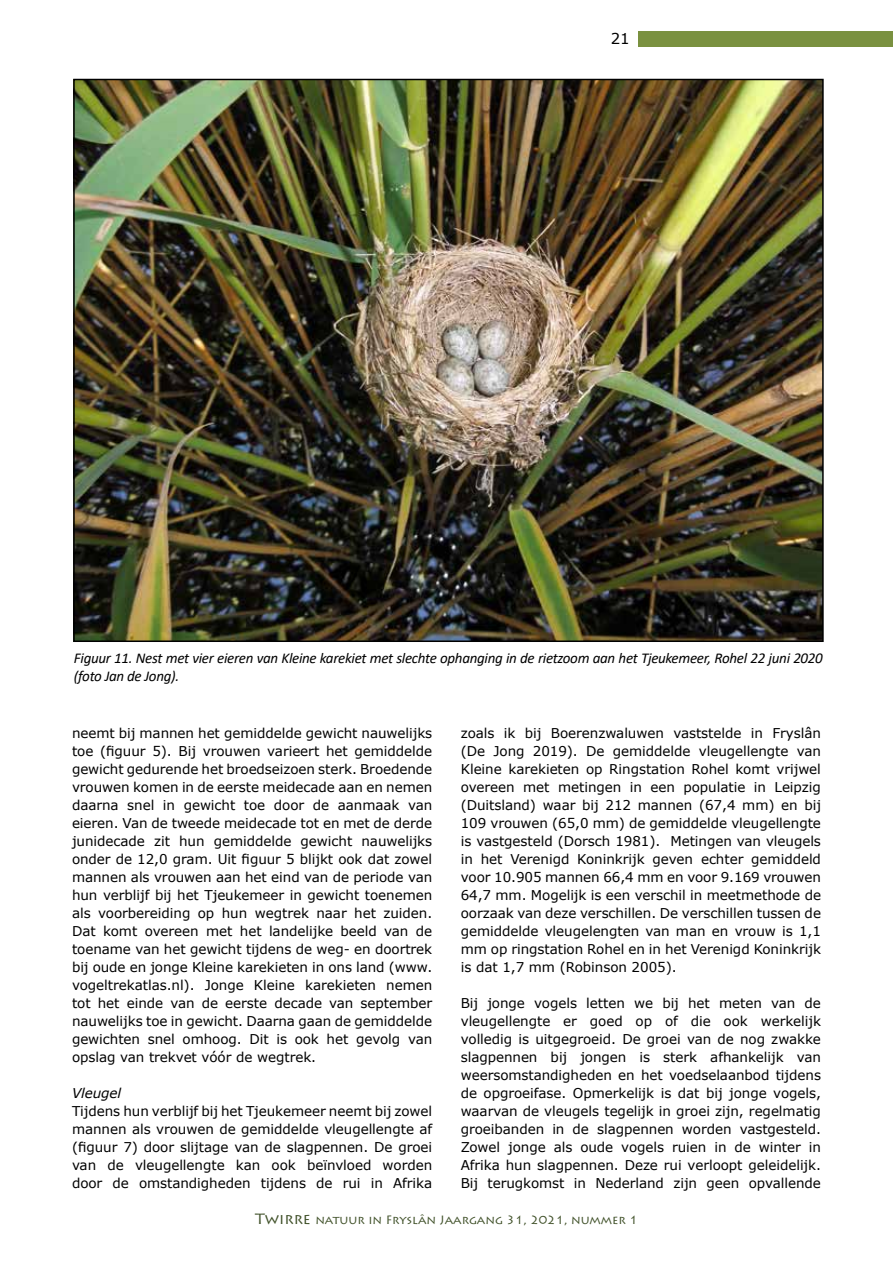
<style>
.page{position:relative;width:893px;height:1263px;background:#fff}
.page>*{position:absolute;margin:0;border:0;box-sizing:border-box;transform-origin:0 0}
.t1{font:italic 15px/18px "Calibri";letter-spacing:-.02em;color:#000}
.t2{font:15px "Verdana";color:#000}
.t3{font:13.5px/18px "Verdana";letter-spacing:-.005em;color:#000;text-align:justify}
.t4{font:italic 13.5px "Verdana";letter-spacing:-.005em;color:#000}
.t5{font:12px "Lithos Pro";color:#405129}
.s1{font-size:15px}
</style>
<div class="page">
<div style="left:638px;top:31px;width:255px;height:16px;background:#7a9140"></div>
<img style="left:76px;top:82px;width:745px;height:557px">
<p class="t2" style="left:611px;top:28px;width:21px">21</p>
<p class="t1" style="left:74px;top:648px;width:750px">Figuur 11. Nest met vier eieren van Kleine karekiet met slechte ophanging in de rietzoom aan het Tjeukemeer, Rohel 22 juni 2020 (foto Jan de Jong).</p>
<p class="t3" style="left:72px;top:724px;width:362px">neemt bij mannen het gemiddelde gewicht nauwelijks toe (figuur 5). Bij vrouwen varieert het gemiddelde gewicht gedurende het broedseizoen sterk. Broedende vrouwen komen in de eerste meidecade aan en nemen daarna snel in gewicht toe door de aanmaak van eieren. Van de tweede meidecade tot en met de derde junidecade zit hun gemiddelde gewicht nauwelijks onder de 12,0 gram. Uit figuur 5 blijkt ook dat zowel mannen als vrouwen aan het eind van de periode van hun verblijf bij het Tjeukemeer in gewicht toenemen als voorbereiding op hun wegtrek naar het zuiden.<br>Dat komt overeen met het landelijke beeld van de toename van het gewicht tijdens de weg- en doortrek bij oude en jonge Kleine karekieten in ons land (www. vogeltrekatlas.nl). Jonge Kleine karekieten nemen tot het einde van de eerste decade van september nauwelijks toe in gewicht. Daarna gaan de gemiddelde gewichten snel omhoog. Dit is ook het gevolg van opslag van trekvet vóór de wegtrek.</p>
<p class="t4" style="left:72px;top:1084px;width:51px">Vleugel</p>
<p class="t3" style="left:72px;top:1102px;width:362px">Tijdens hun verblijf bij het Tjeukemeer neemt bij zowel mannen als vrouwen de gemiddelde vleugellengte af (figuur 7) door slijtage van de slagpennen. De groei van de vleugellengte kan ook beïnvloed worden door de omstandigheden tijdens de rui in Afrika</p>
<p class="t3" style="left:461px;top:724px;width:362px">zoals ik bij Boerenzwaluwen vaststelde in Fryslân (De Jong 2019). De gemiddelde vleugellengte van Kleine karekieten op Ringstation Rohel komt vrijwel overeen met metingen in een populatie in Leipzig (Duitsland) waar bij 212 mannen (67,4 mm) en bij 109 vrouwen (65,0 mm) de gemiddelde vleugellengte is vastgesteld (Dorsch 1981). Metingen van vleugels in het Verenigd Koninkrijk geven echter gemiddeld voor 10.905 mannen 66,4 mm en voor 9.169 vrouwen 64,7 mm. Mogelijk is een verschil in meetmethode de oorzaak van deze verschillen. De verschillen tussen de gemiddelde vleugelengten van man en vrouw is 1,1 mm op ringstation Rohel en in het Verenigd Koninkrijk is dat 1,7 mm (Robinson 2005).</p>
<p class="t3" style="left:461px;top:994px;width:362px">Bij jonge vogels letten we bij het meten van de vleugellengte er goed op of die ook werkelijk volledig is uitgegroeid. De groei van de nog zwakke slagpennen bij jongen is sterk afhankelijk van weersomstandigheden en het voedselaanbod tijdens de opgroeifase. Opmerkelijk is dat bij jonge vogels, waarvan de vleugels tegelijk in groei zijn, regelmatig groeibanden in de slagpennen worden vastgesteld.<br>Zowel jonge als oude vogels ruien in de winter in Afrika hun slagpennen. Deze rui verloopt geleidelijk.<br>Bij terugkomst in Nederland zijn geen opvallende</p>
<p class="t5" style="left:255px;top:1212px;width:384px"><span class="s1">Twirre</span> natuur in Fryslân Jaargang 31, 2021, nummer 1</p>
</div>
